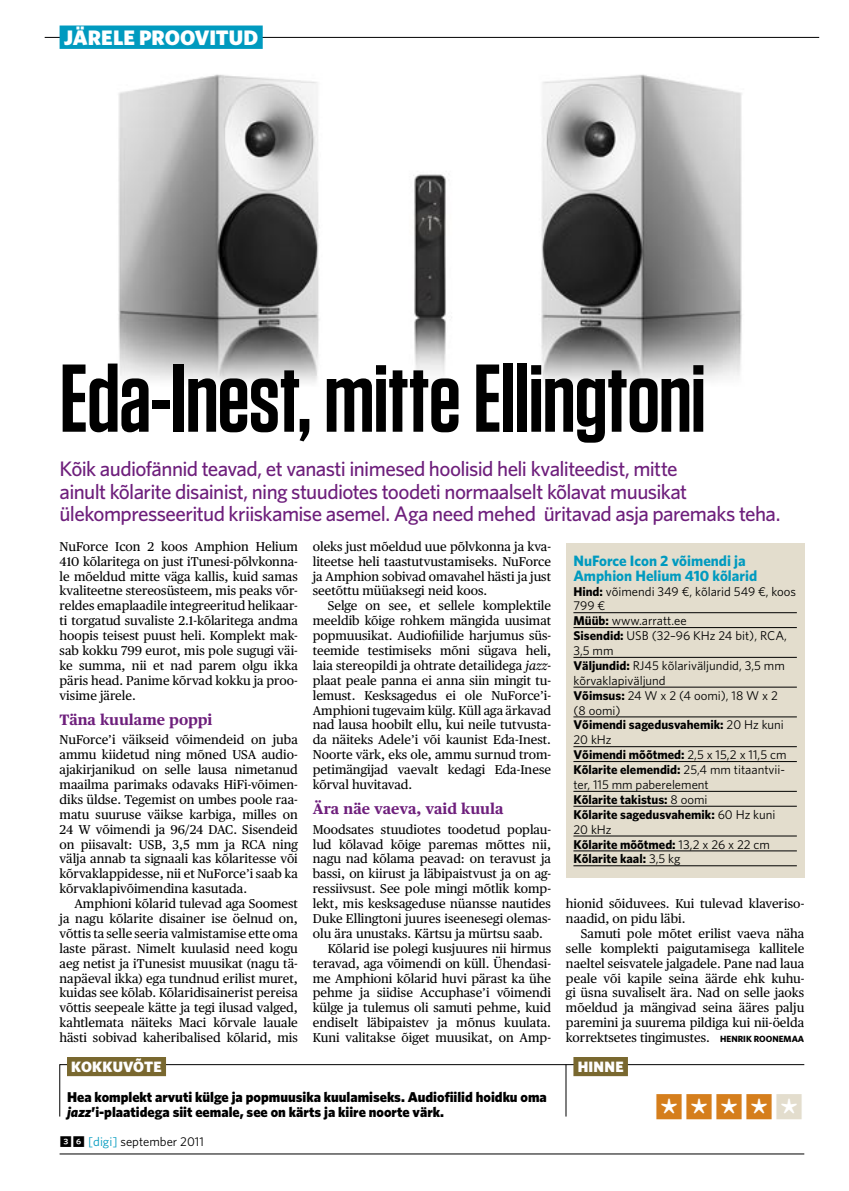
<style>
.page{position:relative;width:849px;height:1191px;background:#fff}
.page>*{position:absolute;margin:0;border:0;box-sizing:border-box;transform-origin:0 0}
.t1{font:600 96px "Tungsten";letter-spacing:-.015em;color:#000}
.t2{font:30px "Whitney Index Black Sq Bd";color:#d57e1c}
.t3{font:500 21px/22.4px "Whitney";letter-spacing:-.03em;color:#6e1f7c}
.t4{font:900 21px "Whitney";color:#fff}
.t5{font:700 15px/14.9px "Whitney";color:#009abf}
.t6{font:700 15px "Publico Text";color:#6e1f7c}
.t7{font:900 15px "Whitney";letter-spacing:.01em;color:#fff}
.t8{font:900 14.25px/14.9px "Whitney";color:#000}
.t9{font:12.75px/14.9px "Publico Text";color:#000;text-align:justify}
.t10{font:12.75px/14.9px "Whitney";color:#000}
.t11{font:700 9px "Whitney";color:#000}
.s1{font-style:italic}
.s2{font-weight:700}
.s3{font-family:"Whitney";font-weight:700;font-size:9px}
.s4{color:#e3ddcd}
.s5{font-family:"Whitney Index Black Sq Bd"}
.s6{color:#009abf}
</style>
<div class="page">
<img style="left:44px;top:25px;width:776px;height:359px">
<div style="left:566px;top:543px;width:238px;height:335px;background:#e3ddcd"></div>
<hr style="left:573px;top:612px;width:223px;height:1px;background:#000">
<hr style="left:573px;top:627px;width:223px;height:1px;background:#000">
<hr style="left:573px;top:657px;width:223px;height:1px;background:#000">
<hr style="left:573px;top:687px;width:223px;height:1px;background:#000">
<hr style="left:573px;top:716px;width:223px;height:1px;background:#000">
<hr style="left:573px;top:746px;width:223px;height:1px;background:#000">
<hr style="left:573px;top:761px;width:223px;height:1px;background:#000">
<hr style="left:573px;top:791px;width:223px;height:1px;background:#000">
<hr style="left:573px;top:806px;width:223px;height:1px;background:#000">
<hr style="left:573px;top:835px;width:223px;height:1px;background:#000">
<hr style="left:573px;top:850px;width:223px;height:1px;background:#000">
<hr style="left:573px;top:865px;width:223px;height:1px;background:#000">
<svg style="left:59px;top:1064px;width:745px;height:53px"></svg>
<div style="left:67px;top:1057px;width:99px;height:19px;background:#79682f"></div>
<div style="left:573px;top:1057px;width:54px;height:19px;background:#79682f"></div>
<hr style="left:565px;top:1064px;width:1px;height:52px;background:#000">
<hr style="left:45px;top:37px;width:774px;height:1px;background:#000">
<hr style="left:60px;top:1153px;width:744px;height:1px;background:#000">
<div style="left:60px;top:26px;width:203px;height:23px;background:#009abf"></div>
<h3 class="t4" style="left:64px;top:25px;width:196px">järele proovitud</h3>
<h1 class="t1" style="left:60px;top:348px;width:648px">Eda-Inest, mitte Ellingtoni</h1>
<p class="t3" style="left:60px;top:457px;width:722px">Kõik audiofännid teavad, et vanasti inimesed hoolisid heli kvaliteedist, mitte<br>ainult kõlarite disainist, ning stuudiotes toodeti normaalselt kõlavat muusikat ülekompresseeritud kriiskamise asemel. Aga need mehed üritavad asja paremaks teha.</p>
<p class="t9" style="left:60px;top:539px;width:240px">NuForce Icon 2 koos Amphion Helium 410 kõlaritega on just iTunesi-põlvkonna&shy;le mõeldud mitte väga kallis, kuid samas kvaliteetne stereosüsteem, mis peaks võr&shy;reldes emaplaadile integreeritud helikaar&shy;ti torgatud suvaliste 2.1-kõlaritega andma hoopis teisest puust heli. Komplekt mak&shy;sab kokku 799 eurot, mis pole sugugi väi&shy;ke summa, nii et nad parem olgu ikka päris head. Panime kõrvad kokku ja proo&shy;visime järele.</p>
<p class="t6" style="left:60px;top:710px;width:154px">Täna kuulame poppi</p>
<p class="t9" style="left:60px;top:732px;width:240px">NuForce’i väikseid võimendeid on juba ammu kiidetud ning mõned USA audio&shy;ajakirjanikud on selle lausa nimetanud maailma parimaks odavaks HiFi-võimen&shy;diks üldse. Tegemist on umbes poole raa&shy;matu suuruse väikse karbiga, milles on 24 W võimendi ja 96/24 DAC. Sisendeid on piisavalt: USB, 3,5 mm ja RCA ning välja annab ta signaali kas kõlaritesse või kõrvaklappidesse, nii et NuForce’i saab ka kõrvaklapivõimendina kasutada.</p>
<p class="t9" style="left:60px;top:896px;width:240px;text-indent:15px">Amphioni kõlarid tulevad aga Soomest ja nagu kõlarite disainer ise öelnud on, võttis ta selle seeria valmistamise ette oma laste pärast. Nimelt kuulasid need kogu aeg netist ja iTunesist muusikat (nagu tä&shy;napäeval ikka) ega tundnud erilist muret, kuidas see kõlab. Kõlaridisainerist pereisa võttis seepeale kätte ja tegi ilusad valged, kahtlemata näiteks Maci kõrvale lauale hästi sobivad kaheribalised kõlarid, mis</p>
<p class="t9" style="left:313px;top:539px;width:240px">oleks just mõeldud uue põlvkonna ja kva&shy;liteetse heli taastutvustamiseks. NuForce ja Amphion sobivad omavahel hästi ja just seetõttu müüaksegi neid koos.</p>
<p class="t9" style="left:313px;top:598px;width:240px;text-indent:15px">Selge on see, et sellele komplektile meeldib kõige rohkem mängida uusimat popmuusikat. Audiofiilide harjumus süs&shy;teemide testimiseks mõni sügava heli, laia stereopildi ja ohtrate detailidega <span class="s1">jazz&shy;</span>plaat peale panna ei anna siin mingit tu&shy;lemust. Kesksagedus ei ole NuForce’i-Amphioni tugevaim külg. Küll aga ärkavad nad lausa hoobilt ellu, kui neile tutvusta&shy;da näiteks Adele’i või kaunist Eda-Inest.<br>Noorte värk, eks ole, ammu surnud trom&shy;petimängijad vaevalt kedagi Eda-Inese kõrval huvitavad.</p>
<p class="t6" style="left:313px;top:800px;width:192px">Ära näe vaeva, vaid kuula</p>
<p class="t9" style="left:313px;top:822px;width:240px">Moodsates stuudiotes toodetud poplau-</p>
<p class="t9" style="left:313px;top:836px;width:240px">lud kõlavad kõige paremas mõttes nii,</p>
<p class="t9" style="left:313px;top:851px;width:240px">nagu nad kõlama peavad: on teravust ja</p>
<p class="t9" style="left:313px;top:866px;width:240px">bassi, on kiirust ja läbipaistvust ja on ag-</p>
<p class="t9" style="left:313px;top:881px;width:240px">ressiivsust. See pole mingi mõtlik komp-</p>
<p class="t9" style="left:313px;top:896px;width:240px">lekt, mis kesksageduse nüansse nautides</p>
<p class="t9" style="left:313px;top:911px;width:240px">Duke Ellingtoni juures iseenesegi olemas-</p>
<p class="t9" style="left:313px;top:926px;width:231px">olu ära unustaks. Kärtsu ja mürtsu saab.</p>
<p class="t9" style="left:327px;top:941px;width:225px">Kõlarid ise polegi kusjuures nii hirmus</p>
<p class="t9" style="left:313px;top:955px;width:240px">teravad, aga võimendi on küll. Ühendasi-</p>
<p class="t9" style="left:313px;top:970px;width:240px">me Amphioni kõlarid huvi pärast ka ühe</p>
<p class="t9" style="left:313px;top:985px;width:240px">pehme ja siidise Accuphase’i võimendi</p>
<p class="t9" style="left:313px;top:1000px;width:240px">külge ja tulemus oli samuti pehme, kuid</p>
<p class="t9" style="left:313px;top:1015px;width:240px">endiselt läbipaistev ja mõnus kuulata.</p>
<p class="t9" style="left:313px;top:1030px;width:240px">Kuni valitakse õiget muusikat, on Amp-</p>
<p class="t5" style="left:573px;top:552px;width:185px">NuForce Icon 2 võimendi ja<br>Amphion Helium 410 kõlarid</p>
<p class="t10" style="left:573px;top:583px;width:224px"><span class="s2">Hind:</span> võimendi 349 €, kõlarid 549 €, koos<br>799 €<br><span class="s2">Müüb:</span> www.arratt.ee<br><span class="s2">Sisendid:</span> USB (32–96 KHz 24 bit), RCA,<br>3,5 mm<br><span class="s2">Väljundid:</span> RJ45 kõlariväljundid, 3,5 mm kõrvaklapiväljund<br><span class="s2">Võimsus:</span> 24 W x 2 (4 oomi), 18 W x 2<br>(8 oomi)<br><span class="s2">Võimendi sagedusvahemik:</span> 20 Hz kuni<br>20 kHz<br><span class="s2">Võimendi mõõtmed:</span> 2,5 x 15,2 x 11,5 cm<br><span class="s2">Kõlarite elemendid:</span> 25,4 mm titaantvii&shy;ter, 115 mm paberelement<br><span class="s2">Kõlarite takistus:</span> 8 oomi<br><span class="s2">Kõlarite sagedusvahemik:</span> 60 Hz kuni<br>20 kHz<br><span class="s2">Kõlarite mõõtmed:</span> 13,2 x 26 x 22 cm<br><span class="s2">Kõlarite kaal:</span> 3,5 kg</p>
<p class="t9" style="left:566px;top:896px;width:240px">hionid sõiduvees. Kui tulevad klaveriso&shy;naadid, on pidu läbi.</p>
<p class="t9" style="left:566px;top:926px;width:240px;text-indent:15px">Samuti pole mõtet erilist vaeva näha selle komplekti paigutamisega kallitele naeltel seisvatele jalgadele. Pane nad laua peale või kapile seina äärde ehk kuhu&shy;gi üsna suvaliselt ära. Nad on selle jaoks mõeldud ja mängivad seina ääres palju paremini ja suurema pildiga kui nii-öelda korrektsetes tingimustes. <span class="s3">Henrik</span></p>
<p class="t11" style="left:753px;top:1033px;width:13px">Roonemaa</p>
<p class="t7" style="left:71px;top:1057px;width:92px">kokkuvõte</p>
<p class="t8" style="left:67px;top:1088px;width:481px">Hea komplekt arvuti külge ja popmuusika kuulamiseks. Audiofiilid hoidku oma <span class="s1">jazz</span>’i-plaatidega siit eemale, see on kärts ja kiire noorte värk.</p>
<h2 class="t2" style="left:654px;top:1092px;width:151px">****<span class="s4">*</span></h2>
<p class="t7" style="left:577px;top:1057px;width:47px">hinne</p>
<p class="t10" style="left:60px;top:1134px;width:146px"><span class="s5">36</span> <span class="s6">[digi]</span> september 2011</p>
</div>
